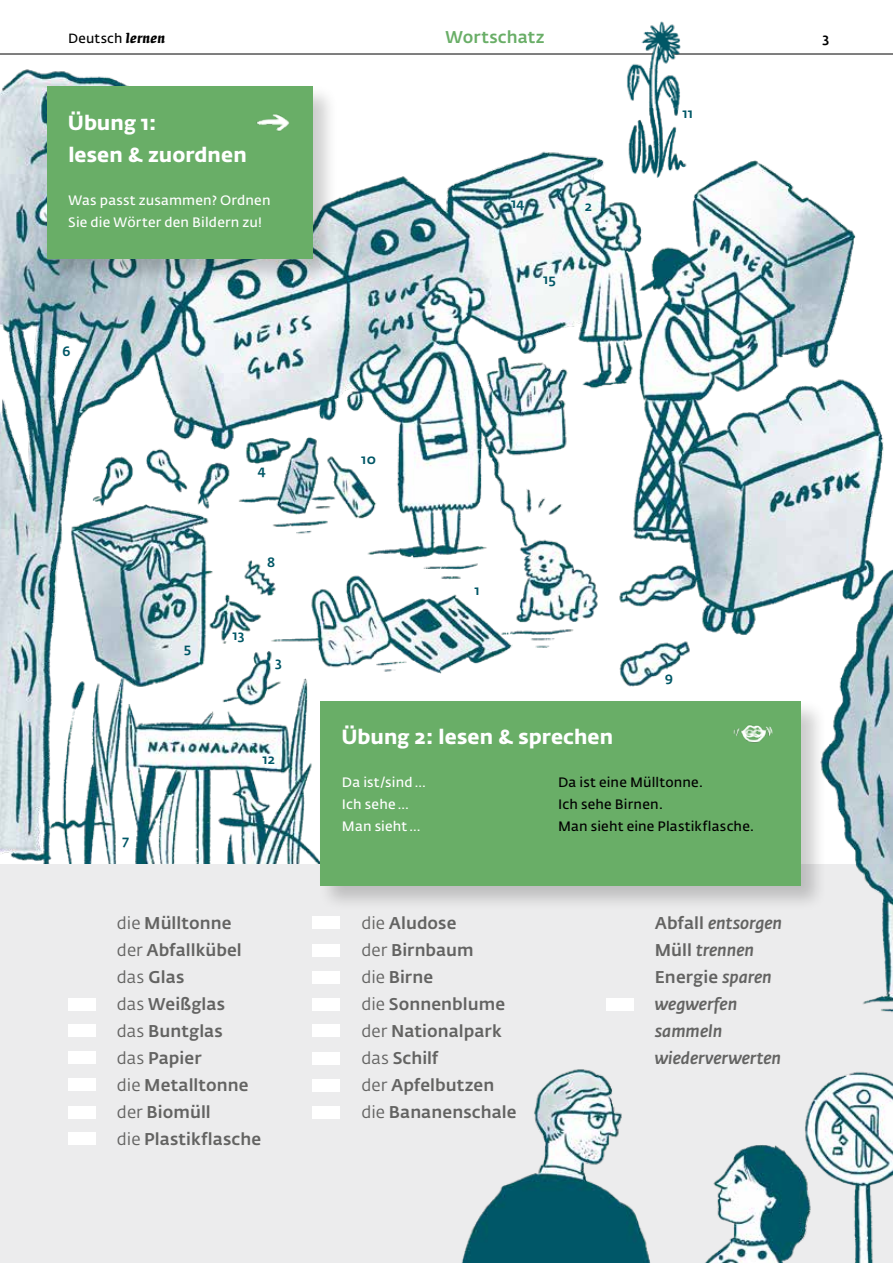
<style>
.page{position:relative;width:893px;height:1263px;background:#fff}
.page>*{position:absolute;margin:0;border:0;box-sizing:border-box;transform-origin:0 0}
.t1{font:700 20.25px/32.4px "Fedra Sans Alt Std";letter-spacing:.005em;color:#fff}
.t2{font:500 16.8px/27px "Fedra Sans Alt Std";letter-spacing:.005em;color:#636362}
.t3{font:italic 500 16.8px/27px "Fedra Sans Alt Std";color:#636362}
.t4{font:500 16.8px "Fedra Sans Alt Std";letter-spacing:.005em;color:#69ae67}
.t5{font:600 13.5px/21.6px "Fedra Sans Alt Std";letter-spacing:.015em;color:#fff}
.t6{font:600 13.5px "Fedra Sans Alt Std";letter-spacing:.015em;color:#000}
.t7{font:500 13.5px "Fedra Sans Alt Std";letter-spacing:.015em;color:#005766}
.t8{font:500 13.5px "Fedra Sans Alt Std";color:#000}
.t9{font:600 13.2px "Fedra Sans Alt Std";letter-spacing:.015em;color:#000}
.s1{font-family:"Fedra Serif A Pro";font-weight:700;font-style:italic;font-size:13.5px}
.s2{font-weight:400}
.s3{font-style:normal}
</style>
<div class="page">
<img style="left:0;top:69px;width:893px;height:795px">
<div style="left:0;top:864px;width:893px;height:399px;background:#ececed"></div>
<div style="left:312px;top:971px;width:28px;height:12px;background:#fff"></div>
<div style="left:313px;top:944px;width:27px;height:12px;background:#fff"></div>
<div style="left:313px;top:916px;width:27px;height:13px;background:#fff"></div>
<div style="left:313px;top:1024px;width:27px;height:13px;background:#fff"></div>
<div style="left:313px;top:998px;width:27px;height:12px;background:#fff"></div>
<div style="left:313px;top:1052px;width:27px;height:12px;background:#fff"></div>
<div style="left:313px;top:1079px;width:27px;height:12px;background:#fff"></div>
<div style="left:313px;top:1106px;width:27px;height:12px;background:#fff"></div>
<div style="left:68px;top:1024px;width:28px;height:13px;background:#fff"></div>
<div style="left:68px;top:1106px;width:28px;height:12px;background:#fff"></div>
<div style="left:68px;top:998px;width:28px;height:12px;background:#fff"></div>
<div style="left:68px;top:1051px;width:28px;height:13px;background:#fff"></div>
<div style="left:68px;top:1079px;width:28px;height:12px;background:#fff"></div>
<div style="left:68px;top:1132px;width:28px;height:13px;background:#fff"></div>
<div style="left:44px;top:84px;width:295px;height:202px;background:#000;opacity:.2"></div>
<div style="left:47px;top:86px;width:266px;height:173px;background:#69ae67"></div>
<div style="left:318px;top:699px;width:509px;height:213px;background:#000;opacity:.2"></div>
<div style="left:320px;top:701px;width:481px;height:185px;background:#69ae67"></div>
<img style="left:733px;top:724px;width:40px;height:19px">
<img style="left:256px;top:114px;width:34px;height:18px">
<hr style="left:0;top:54px;width:893px;height:1px;background:#000">
<img style="left:438px;top:864px;width:455px;height:399px">
<img style="left:612px;top:21px;width:92px;height:158px">
<p class="t9" style="left:68px;top:30px;width:99px">Deutsch <span class="s1">lernen</span></p>
<p class="t4" style="left:446px;top:27px;width:100px">Wortschatz</p>
<p class="t8" style="left:822px;top:30px;width:8px">3</p>
<p class="t1" style="left:68px;top:106px;width:180px">Übung 1:<br>lesen &amp; zuordnen</p>
<p class="t5" style="left:68px;top:190px;width:204px">Was passt zusammen? Ordnen<br>Sie die Wörter den Bildern zu!</p>
<p class="t7" style="left:63px;top:343px;width:10px">6</p>
<p class="t7" style="left:122px;top:832px;width:8px">7</p>
<p class="t7" style="left:184px;top:640px;width:9px">5</p>
<p class="t7" style="left:258px;top:462px;width:10px">4</p>
<p class="t7" style="left:267px;top:554px;width:10px">8</p>
<p class="t7" style="left:233px;top:627px;width:14px">13</p>
<p class="t7" style="left:275px;top:654px;width:8px">3</p>
<p class="t7" style="left:262px;top:751px;width:14px">12</p>
<p class="t7" style="left:361px;top:451px;width:16px">10</p>
<p class="t7" style="left:511px;top:195px;width:15px">14</p>
<p class="t7" style="left:543px;top:271px;width:14px">15</p>
<p class="t7" style="left:585px;top:198px;width:9px">2</p>
<p class="t7" style="left:682px;top:105px;width:12px">11</p>
<p class="t7" style="left:474px;top:581px;width:7px">1</p>
<p class="t7" style="left:665px;top:668px;width:10px">9</p>
<p class="t1" style="left:341px;top:721px;width:273px">Übung 2: lesen &amp; sprechen</p>
<p class="t5" style="left:342px;top:772px;width:86px">Da ist/sind…</p>
<p class="t6" style="left:558px;top:774px;width:147px">Da ist eine Mülltonne.</p>
<p class="t5" style="left:342px;top:794px;width:69px">Ich sehe…</p>
<p class="t6" style="left:558px;top:796px;width:106px">Ich sehe Birnen.</p>
<p class="t5" style="left:342px;top:815px;width:80px">Man sieht…</p>
<p class="t6" style="left:558px;top:817px;width:198px">Man sieht eine Plastikflasche.</p>
<p class="t2" style="left:117px;top:909px;width:146px"><span class="s2">die</span> Mülltonne <span class="s2">der</span> Abfallkübel <span class="s2">das</span> Glas<br><span class="s2">das</span> Weißglas<br><span class="s2">das</span> Buntglas<br><span class="s2">das</span> Papier<br><span class="s2">die</span> Metalltonne <span class="s2">der</span> Biomüll<br><span class="s2">die</span> Plastikflasche</p>
<p class="t2" style="left:361px;top:909px;width:157px"><span class="s2">die</span> Aludose<br><span class="s2">der</span> Birnbaum<br><span class="s2">die</span> Birne<br><span class="s2">die</span> Sonnenblume <span class="s2">der</span> Nationalpark <span class="s2">das</span> Schilf<br><span class="s2">der</span> Apfelbutzen <span class="s2">die</span> Bananenschale</p>
<p class="t3" style="left:655px;top:909px;width:129px"><span class="s3">Abfall</span> entsorgen<br><span class="s3">Müll</span> trennen<br><span class="s3">Energie</span> sparen wegwerfen sammeln wiederverwerten</p>
</div>
